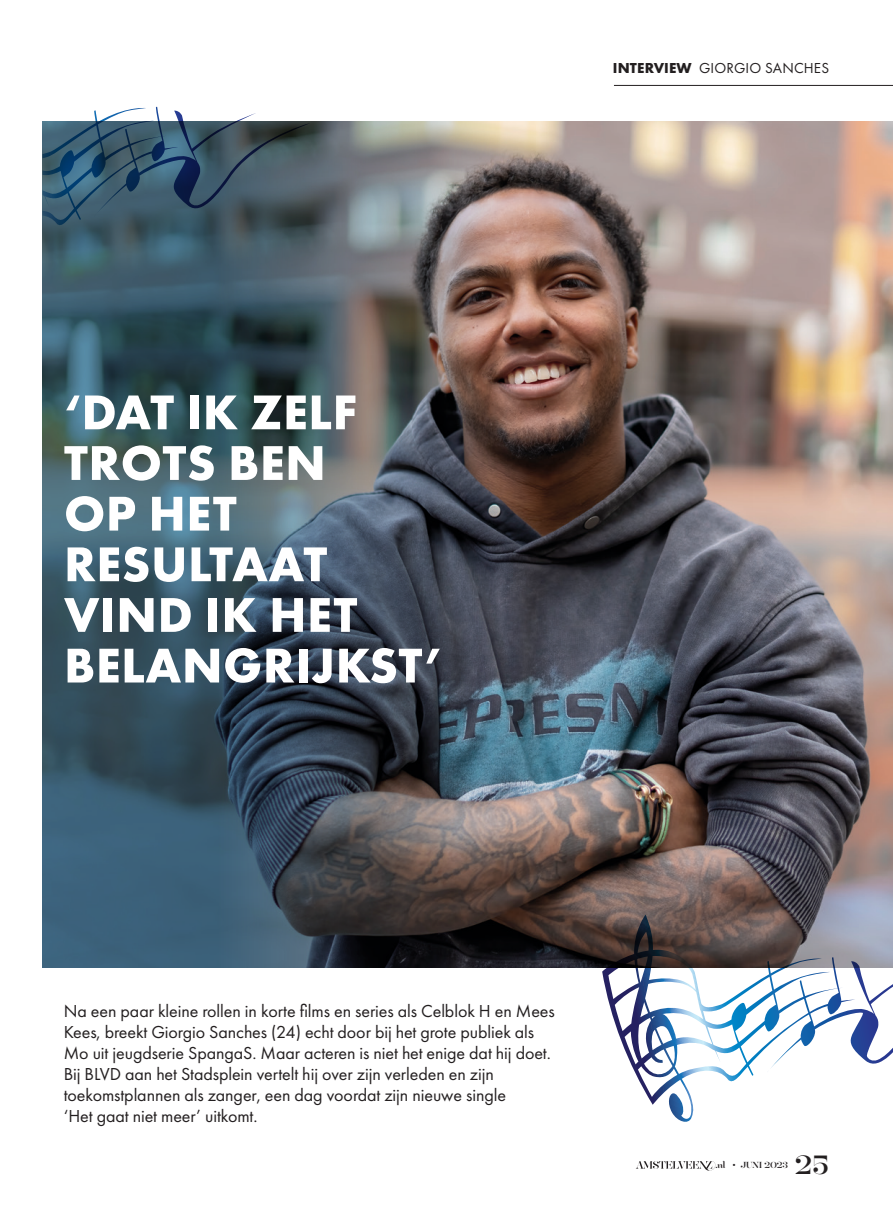
<style>
.page{position:relative;width:893px;height:1212px;background:#fff}
.page>*{position:absolute;margin:0;border:0;box-sizing:border-box;transform-origin:0 0}
.t1{font:700 50.7px/50.7px "Futura PT";letter-spacing:.01em;color:#fff}
.t2{font:22.5px "Hera Big";color:#231f20}
.t3{font:18px/21px "Futura PT";letter-spacing:-.005em;color:#231f20}
.t4{font:15px "Futura PT";letter-spacing:.01em;color:#231f20}
.t5{font:7.5px "Hera Big";color:#231f20}
.s1{font-weight:700}
</style>
<div class="page">
<img style="left:753px;top:121px;width:140px;height:833px">
<img style="left:43px;top:121px;width:710px;height:846px">
<svg style="left:602px;top:954px;width:291px;height:168px"></svg>
<svg style="left:43px;top:108px;width:267px;height:122px;background:#4e6675"></svg>
<hr style="left:614px;top:85px;width:279px;height:1px;background:#231f20">
<svg style="left:636px;top:1161px;width:79px;height:10px"></svg>
<p class="t4" style="left:613px;top:59px;width:218px"><span class="s1">INTERVIEW</span> GIORGIO SANCHES</p>
<p class="t1" style="left:64px;top:386px;width:295px">‘DAT IK ZELF<br>TROTS BEN</p>
<p class="t1" style="left:64px;top:487px;width:174px">OP HET</p>
<p class="t1" style="left:64px;top:538px;width:265px">RESULTAAT</p>
<p class="t1" style="left:64px;top:588px;width:295px">VIND IK HET</p>
<p class="t1" style="left:64px;top:639px;width:380px">BELANGRIJKST’</p>
<p class="t3" style="left:64px;top:1000px;width:493px">Na een paar kleine rollen in korte films en series als Celblok H en Mees Kees, breekt Giorgio Sanches (24) echt door bij het grote publiek als Mo uit jeugdserie SpangaS. Maar acteren is niet het enige dat hij doet.<br>Bij BLVD aan het Stadsplein vertelt hij over zijn verleden en zijn toekomstplannen als zanger, een dag voordat zijn nieuwe single</p>
<p class="t3" style="left:64px;top:1105px;width:195px">‘Het gaat niet meer’ uitkomt.</p>
<p class="t5" style="left:715px;top:1158px;width:74px">.nl • JUNI 2023</p>
<p class="t2" style="left:795px;top:1147px;width:35px">25</p>
</div>
